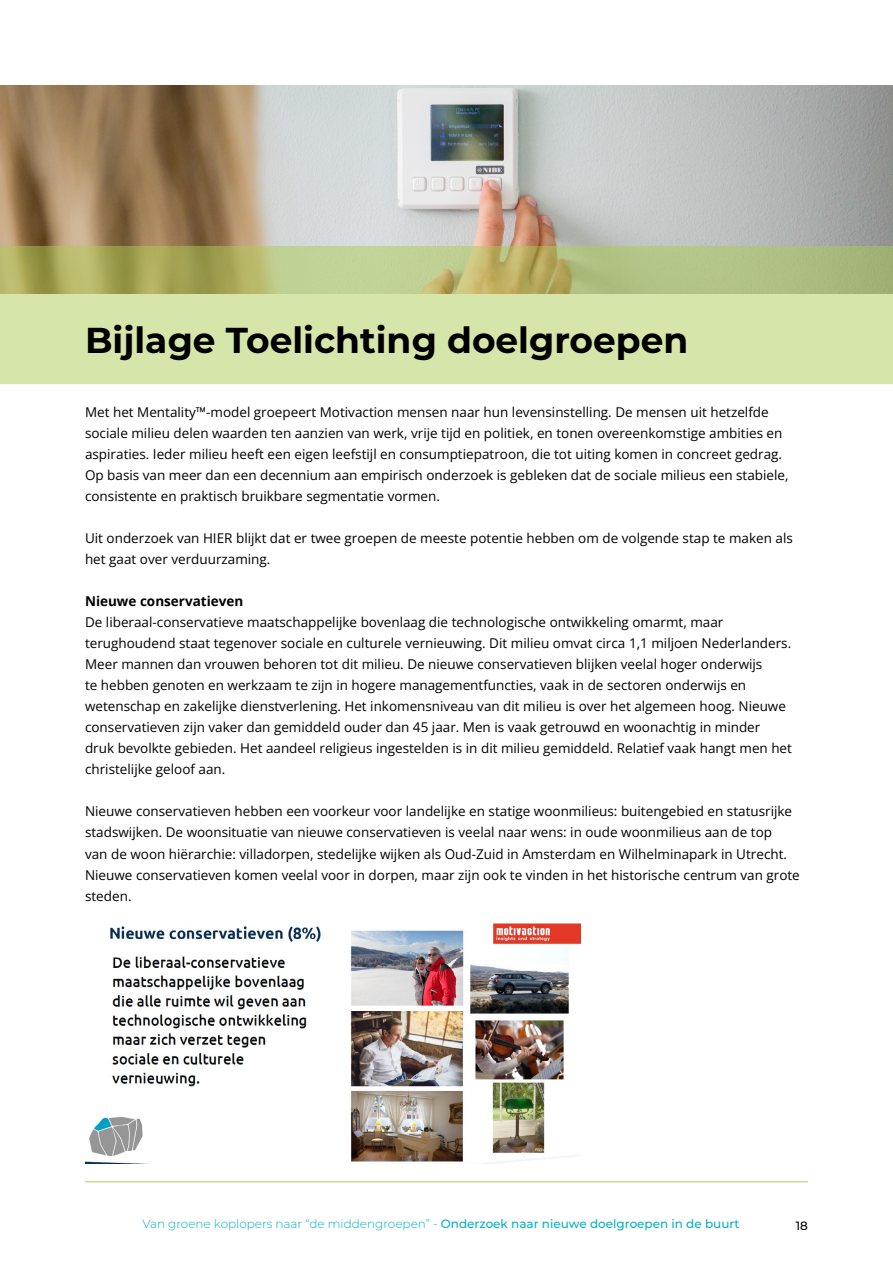
<style>
.page{position:relative;width:893px;height:1263px;background:#fff}
.page>*{position:absolute;margin:0;border:0;box-sizing:border-box;transform-origin:0 0}
.Kop_groen{font:700 36px "Montserrat";color:#000}
.t1{font:13.5px/21px "Open Sans";color:#000}
.t2{font:700 13.5px "Open Sans";color:#000}
.t3{font:300 12px "Montserrat";color:#07afbe}
.t4{font:500 12px "Montserrat";color:#000}
.s1{font-weight:500}
</style>
<div class="page">
<hr style="left:85px;top:1181px;width:723px;height:1px;background:#aecc53">
<img style="left:0;top:85px;width:893px;height:161px">
<svg style="left:0;top:246px;width:893px;height:138px;background:#c9d597"></svg>
<img style="left:85px;top:923px;width:495px;height:240px">
<p class="Kop_groen" style="left:85px;top:314px;width:605px">Bijlage Toelichting doelgroepen</p>
<p class="t1" style="left:85px;top:402px;width:705px">Met het Mentality™-model groepeert Motivaction mensen naar hun levensinstelling. De mensen uit hetzelfde sociale milieu delen waarden ten aanzien van werk, vrije tijd en politiek, en tonen overeenkomstige ambities en aspiraties. Ieder milieu heeft een eigen leefstijl en consumptiepatroon, die tot uiting komen in concreet gedrag.<br>Op basis van meer dan een decennium aan empirisch onderzoek is gebleken dat de sociale milieus een stabiele, consistente en praktisch bruikbare segmentatie vormen.</p>
<p class="t1" style="left:85px;top:528px;width:709px">Uit onderzoek van HIER blijkt dat er twee groepen de meeste potentie hebben om de volgende stap te maken als het gaat over verduurzaming.</p>
<p class="t2" style="left:85px;top:592px;width:160px">Nieuwe conservatieven</p>
<p class="t1" style="left:85px;top:612px;width:708px">De liberaal-conservatieve maatschappelijke bovenlaag die technologische ontwikkeling omarmt, maar terughoudend staat tegenover sociale en culturele vernieuwing. Dit milieu omvat circa 1,1 miljoen Nederlanders.<br>Meer mannen dan vrouwen behoren tot dit milieu. De nieuwe conservatieven blijken veelal hoger onderwijs<br>te hebben genoten en werkzaam te zijn in hogere managementfuncties, vaak in de sectoren onderwijs en wetenschap en zakelijke dienstverlening. Het inkomensniveau van dit milieu is over het algemeen hoog. Nieuwe conservatieven zijn vaker dan gemiddeld ouder dan 45 jaar. Men is vaak getrouwd en woonachtig in minder druk bevolkte gebieden. Het aandeel religieus ingestelden is in dit milieu gemiddeld. Relatief vaak hangt men het christelijke geloof aan.</p>
<p class="t1" style="left:85px;top:801px;width:716px">Nieuwe conservatieven hebben een voorkeur voor landelijke en statige woonmilieus: buitengebied en statusrijke stadswijken. De woonsituatie van nieuwe conservatieven is veelal naar wens: in oude woonmilieus aan de top<br>van de woon hiërarchie: villadorpen, stedelijke wijken als Oud-Zuid in Amsterdam en Wilhelminapark in Utrecht.<br>Nieuwe conservatieven komen veelal voor in dorpen, maar zijn ook te vinden in het historische centrum van grote steden.</p>
<p class="t3" style="left:142px;top:1215px;width:599px">Van groene koplopers naar “de middengroepen” - <span class="s1">Onderzoek naar nieuwe doelgroepen in de buurt</span></p>
<p class="t4" style="left:796px;top:1217px;width:14px">18</p>
</div>
